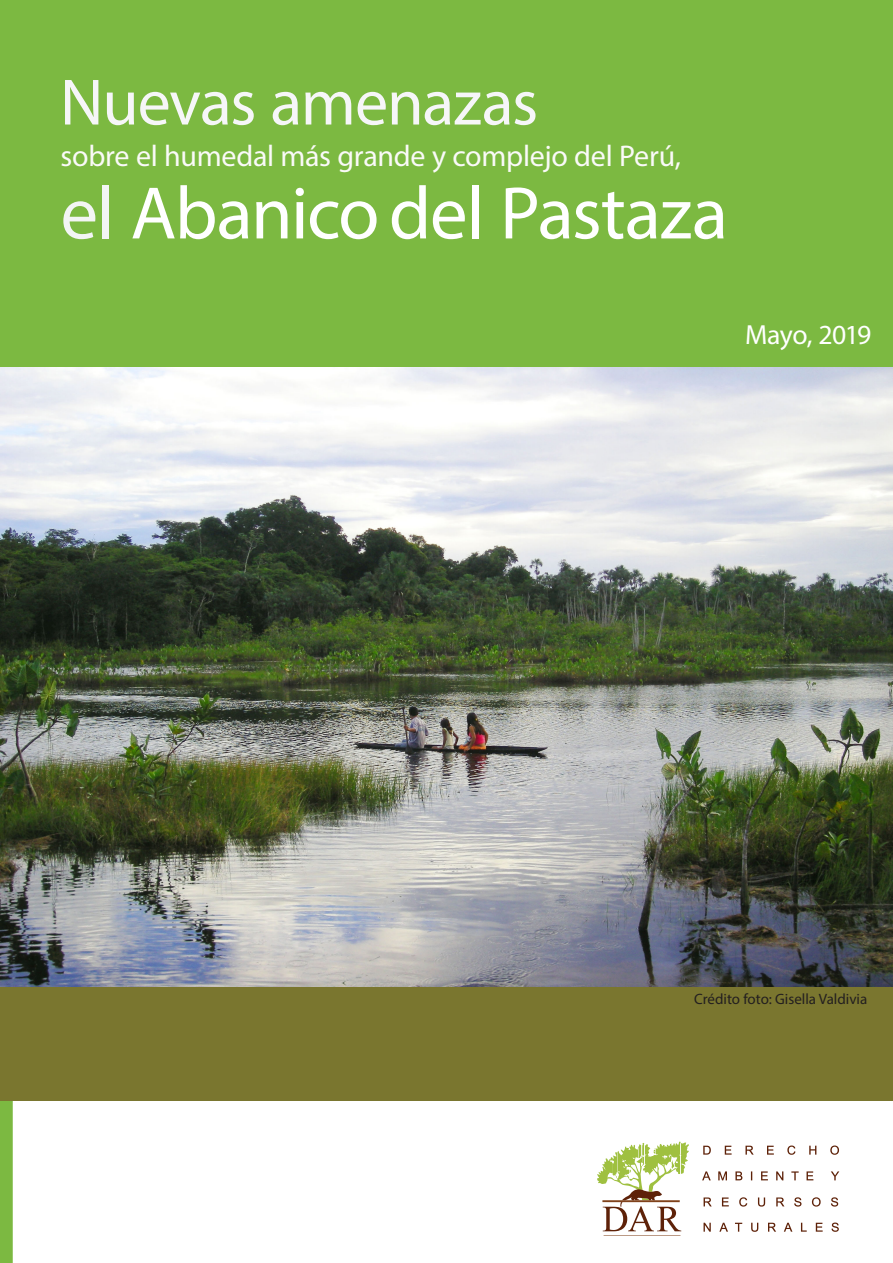
<style>
.page{position:relative;width:893px;height:1263px;background:#fff}
.page>*{position:absolute;margin:0;border:0;box-sizing:border-box;transform-origin:0 0}
.Title_main{font:75px "Myriad Pro";letter-spacing:-.015em;color:#fff}
.Title_main-2{font:66px "Myriad Pro";letter-spacing:-.015em;color:#f6f6f8}
.Title_main-3{font:30px "Myriad Pro";letter-spacing:-.01em;color:#fafaf8}
.Volume_IssueNo{font:27.75px "Myriad Pro";letter-spacing:-.025em;color:#fff}
.t1{font:15px "Myriad Pro";color:#231f20}
.s1{color:#f3f5f4}
</style>
<div class="page">
<svg style="left:0;top:1101px;width:13px;height:162px;background:#7eba44"></svg>
<div style="left:0;top:0;width:893px;height:424px;background:#7cb941"></div>
<div style="left:0;top:980px;width:893px;height:121px;background:#7a762f"></div>
<img style="left:0;top:367px;width:893px;height:620px">
<hr style="left:604px;top:1235px;width:76px;height:1px;background:#80421b">
<svg style="left:597px;top:1142px;width:92px;height:89px"></svg>
<svg style="left:703px;top:1145px;width:136px;height:10px"></svg>
<svg style="left:702px;top:1171px;width:137px;height:9px"></svg>
<svg style="left:704px;top:1197px;width:134px;height:9px"></svg>
<svg style="left:703px;top:1222px;width:136px;height:10px"></svg>
<p class="Title_main-2" style="left:60px;top:62px;width:480px">Nuevas amenazas</p>
<p class="Title_main-3" style="left:60px;top:138px;width:622px">sobre el humedal más grande y complejo del Perú,</p>
<p class="Title_main" style="left:60px;top:167px;width:669px"><span class="s1">el</span> Abanicodel Pastaza</p>
<p class="Volume_IssueNo" style="left:745px;top:318px;width:128px">Mayo, 2019</p>
<p class="t1" style="left:694px;top:990px;width:175px">Crédito foto: Gisella Valdivia</p>
</div>
